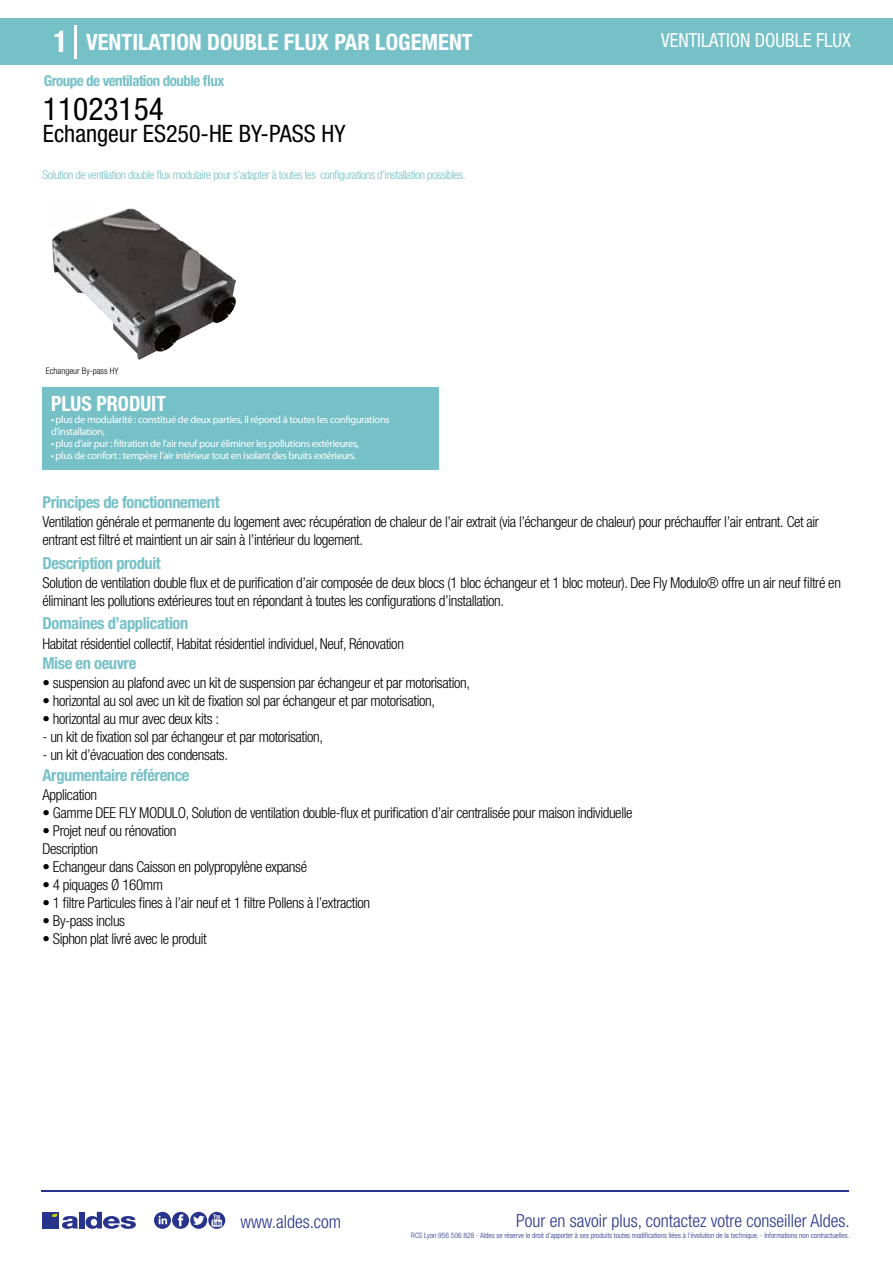
<style>
.page{position:relative;width:893px;height:1263px;background:#fff}
.page>*{position:absolute;margin:0;border:0;box-sizing:border-box;transform-origin:0 0}
.t1{font:condensed 31.5px "Helvetica Neue LT Std";color:#000}
.t2{font:condensed 24px "Helvetica Neue LT Std";color:#000}
.t3{font:700 condensed 22.5px "Helvetica Neue LT Std";color:#fff}
.t4{font:700 condensed 21px "Helvetica Neue";color:#fff;scale:.95 1}
.t5{font:condensed 19.5px "Helvetica Neue LT Std";color:#fff;scale:.95 1}
.t6{font:300 condensed 18px "Helvetica Neue";color:#28348b}
.t7{font:700 condensed 16.5px "Helvetica Neue LT Std";letter-spacing:-.025em;color:#76c1c7}
.t8{font:300 condensed 15px/18px "Helvetica Neue LT Std";letter-spacing:-.025em;color:#000}
.t9{font:700 condensed 15px "Helvetica Neue LT Std";letter-spacing:-.035em;color:#76c1c7}
.t10{font:300 condensed 12px "Helvetica Neue LT Std";letter-spacing:-.035em;color:#76c1c7}
.t11{font:10.5px/12px "Myriad Pro";letter-spacing:-.03em;color:#fff}
.t12{font:300 condensed 9px "Helvetica Neue";color:#000}
.t13{font:300 condensed 7.5px "Helvetica Neue";color:#28348b}
.s1{font-size:30px}
</style>
<div class="page">
<div style="left:0;top:18px;width:893px;height:46px;background:#76c1c7"></div>
<div style="left:43px;top:387px;width:396px;height:83px;background:#76c1c7"></div>
<hr style="left:74px;top:25px;width:2px;height:33px;background:#fff">
<img style="left:52px;top:208px;width:184px;height:152px">
<hr style="left:41px;top:1190px;width:808px;height:1px;background:#28348b">
<svg style="left:154px;top:1212px;width:71px;height:17px"></svg>
<div style="left:42px;top:1212px;width:17px;height:16px;background:#28348b"></div>
<div style="left:79px;top:1212px;width:5px;height:16px;background:#28348b"></div>
<svg style="left:86px;top:1212px;width:50px;height:17px"></svg>
<svg style="left:52px;top:1213px;width:26px;height:16px"></svg>
<h3 class="t3" style="left:54px;top:28px;width:421px"><span class="s1">1</span> VENTILATION DOUBLE FLUX PAR LOGEMENT</h3>
<h3 class="t5" style="left:661px;top:29px;width:201px">VENTILATION DOUBLE FLUX</h3>
<p class="t9" style="left:44px;top:71px;width:182px">Groupe de ventilation double flux</p>
<h1 class="t1" style="left:43px;top:91px;width:122px">11023154</h1>
<h2 class="t2" style="left:43px;top:120px;width:304px">Echangeur ES250-HE BY-PASS HY</h2>
<p class="t10" style="left:43px;top:167px;width:425px">Solution de ventilation double flux modulaire pour s’adapter à toutes les configurations d’installation possibles.</p>
<p class="t12" style="left:46px;top:365px;width:58px">Dee Fly Modulo®</p>
<p class="t12" style="left:46px;top:365px;width:74px">Echangeur By-pass HY</p>
<h3 class="t4" style="left:51px;top:391px;width:122px">PLUS PRODUIT</h3>
<p class="t11" style="left:51px;top:413px;width:340px">• plus de modularité : constitué de deux parties, il répond à toutes les configurations d’installation,</p>
<p class="t11" style="left:51px;top:437px;width:310px">• plus d’air pur : filtration de l’air neuf pour éliminer les pollutions extérieures,</p>
<p class="t11" style="left:51px;top:449px;width:307px">• plus de confort : tempère l’air intérieur tout en isolant des bruits extérieurs.</p>
<p class="t7" style="left:43px;top:492px;width:179px">Principes de fonctionnement</p>
<p class="t8" style="left:43px;top:513px;width:778px">Ventilation générale et permanente du logement avec récupération de chaleur de l’air extrait (via l’échangeur de chaleur) pour préchauffer l’air entrant. Cet air entrant est filtré et maintient un air sain à l’intérieur du logement.</p>
<p class="t8" style="left:43px;top:573px;width:800px">Solution de ventilation double flux et de purification d’air composée de deux blocs (1 bloc échangeur et 1 bloc moteur). Dee Fly Modulo® offre un air neuf filtré en éliminant les pollutions extérieures tout en répondant à toutes les configurations d’installation.</p>
<p class="t8" style="left:43px;top:634px;width:363px">Habitat résidentiel collectif, Habitat résidentiel individuel, Neuf, Rénovation</p>
<p class="t8" style="left:43px;top:674px;width:429px">• suspension au plafond avec un kit de suspension par échangeur et par motorisation,</p>
<p class="t8" style="left:43px;top:692px;width:394px">• horizontal au sol avec un kit de fixation sol par échangeur et par motorisation,</p>
<p class="t8" style="left:43px;top:710px;width:178px">• horizontal au mur avec deux kits :</p>
<p class="t8" style="left:43px;top:728px;width:282px">- un kit de fixation sol par échangeur et par motorisation,</p>
<p class="t8" style="left:43px;top:746px;width:187px">- un kit d’évacuation des condensats.</p>
<p class="t7" style="left:43px;top:553px;width:120px">Description produit</p>
<p class="t7" style="left:43px;top:613px;width:147px">Domaines d’application</p>
<p class="t7" style="left:43px;top:653px;width:95px">Mise en oeuvre</p>
<p class="t7" style="left:43px;top:765px;width:149px">Argumentaire référence</p>
<p class="t8" style="left:43px;top:785px;width:56px">Application</p>
<p class="t8" style="left:43px;top:803px;width:591px">• Gamme DEE FLY MODULO, Solution de ventilation double-flux et purification d’air centralisée pour maison individuelle</p>
<p class="t8" style="left:43px;top:821px;width:136px">• Projet neuf ou rénovation<br>Description</p>
<p class="t8" style="left:43px;top:857px;width:266px">• Echangeur dans Caisson en polypropylène expansé</p>
<p class="t8" style="left:43px;top:875px;width:122px">• 4 piquages Ø 160mm</p>
<p class="t8" style="left:43px;top:893px;width:329px">• 1 filtre Particules fines à l’air neuf et 1 filtre Pollens à l’extraction</p>
<p class="t8" style="left:43px;top:911px;width:84px">• By-pass inclus</p>
<p class="t8" style="left:43px;top:929px;width:166px">• Siphon plat livré avec le produit</p>
<p class="t6" style="left:240px;top:1211px;width:102px">www.aldes.com</p>
<p class="t6" style="left:516px;top:1211px;width:335px">Pour en savoir plus, contactez votre conseiller Aldes.</p>
<p class="t13" style="left:411px;top:1230px;width:440px">RCS Lyon 956 506 828 - Aldes se réserve le droit d’apporter à ses produits toutes modifications liées à l’évolution de la technique. - Informations non contractuelles.</p>
</div>
